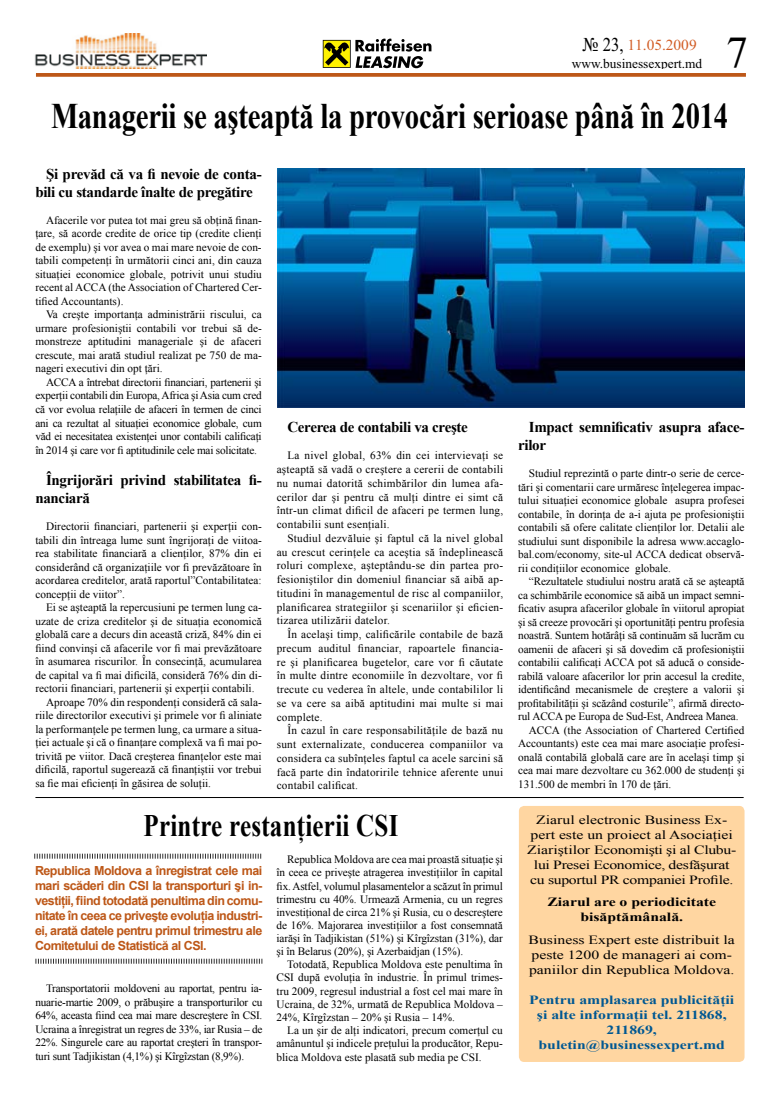
<style>
.page{position:relative;width:780px;height:1099px;background:#fff}
.page>*{position:absolute;margin:0;border:0;box-sizing:border-box;transform-origin:0 0}
.t1{font:43.75px "Times New Roman";color:#000}
.t2{font:700 36px "Times New Roman";letter-spacing:-.01em;color:#000;scale:.8 1}
.t3{font:700 31.25px "Times New Roman";letter-spacing:.01em;color:#000;scale:.8 1}
.t4{font:15.38px "Times New Roman";color:#d25e27}
.t5{font:700 15px/18px "Times New Roman";letter-spacing:-.02em;color:#000}
.t6{font:13.38px "Times New Roman";color:#000}
.t7{font:700 12.5px/15px "Arial";letter-spacing:-.04em;color:#bd5717;text-align:justify}
.t8{font:12.5px/15px "Times New Roman";letter-spacing:-.02em;color:#000;text-align:center;scale:1.26 1}
.t9{font:700 12.5px/15px "Times New Roman";color:#005892;text-align:center;scale:1.26 1}
.t10{font:12.5px/15px "Times New Roman";color:#000;scale:1.26 1}
.t11{font:700 12.5px/15px "Times New Roman";color:#000;text-align:center;scale:1.26 1}
.t12{font:11.25px/13.5px "Times New Roman";color:#000;text-align:justify}
.s1{font-size:19.62px;color:#000}
</style>
<div class="page">
<img style="left:35px;top:34px;width:171px;height:35px">
<svg style="left:323px;top:40px;width:28px;height:28px"></svg>
<svg style="left:323px;top:41px;width:27px;height:26px"></svg>
<svg style="left:324px;top:41px;width:25px;height:25px"></svg>
<svg style="left:355px;top:39px;width:76px;height:29px"></svg>
<svg style="left:36px;top:73px;width:710px;height:4px;background:#c16124"></svg>
<div style="left:519px;top:806px;width:225px;height:255px;background:#ffd6a1;border-radius:5px"></div>
<svg style="left:35px;top:958px;width:227px;height:5px"></svg>
<svg style="left:34px;top:853px;width:227px;height:5px"></svg>
<img style="left:278px;top:168px;width:466px;height:239px">
<hr style="left:35px;top:797px;width:708px;height:1px;background:#000">
<h3 class="t4" style="left:582px;top:35px;width:116px"><span class="s1">№ 23,</span> 11.05.2009</h3>
<p class="t6" style="left:572px;top:54px;width:132px">www.businessexpert.md</p>
<h1 class="t1" style="left:726px;top:22px;width:23px">7</h1>
<h2 class="t2" style="left:51px;top:91px;width:848px">Managerii se aşteaptă la provocări serioase până în 2014</h2>
<h3 class="t5" style="left:35px;top:164px;width:228px;text-indent:11px">Şi prevăd că va fi nevoie de conta&shy;bili cu standarde înalte de pregătire</h3>
<p class="t12" style="left:35px;top:213px;width:228px;text-indent:11px">Afacerile vor putea tot mai greu să obţină finan&shy;ţare, să acorde credite de orice tip (credite clienţi de exemplu) şi vor avea o mai mare nevoie de con&shy;tabili competenţi în următorii cinci ani, din cauza situaţiei economice globale, potrivit unui studiu recent al ACCA (the Association of Chartered Cer&shy;tified Accountants).</p>
<p class="t12" style="left:35px;top:308px;width:228px;text-indent:11px">Va creşte importanţa administrării riscului, ca urmare profesioniştii contabili vor trebui să de&shy;monstreze aptitudini manageriale şi de afaceri crescute, mai arată studiul realizat pe 750 de ma&shy;nageri executivi din opt ţări.</p>
<p class="t12" style="left:35px;top:375px;width:228px;text-indent:11px">ACCA a întrebat directorii financiari, partenerii şi experţii contabili din Europa, Africa şi Asia cum cred că vor evolua relaţiile de afaceri în termen de cinci ani ca rezultat al situaţiei economice globale, cum văd ei necesitatea existenţei unor contabili calificaţi în 2014 şi care vor fi aptitudinile cele mai solicitate.</p>
<h3 class="t5" style="left:35px;top:470px;width:228px;text-indent:11px">Îngrijorări privind stabilitatea fi&shy;nanciară</h3>
<p class="t12" style="left:35px;top:519px;width:228px;text-indent:11px">Directorii financiari, partenerii şi experţii con&shy;tabili din întreaga lume sunt îngrijoraţi de viitoa&shy;rea stabilitate financiară a clienţilor, 87% din ei considerând că organizaţiile vor fi prevăzătoare în acordarea creditelor, arată raportul”Contabilitatea: concepţii de viitor”.</p>
<p class="t12" style="left:46px;top:600px;width:217px">Ei se aşteaptă la repercusiuni pe termen lung ca-</p>
<p class="t12" style="left:35px;top:614px;width:228px">uzate de criza creditelor şi de situaţia economică</p>
<p class="t12" style="left:35px;top:627px;width:228px">globală care a decurs din această criză, 84% din ei</p>
<p class="t12" style="left:35px;top:641px;width:228px">fiind convinşi că afacerile vor fi mai prevăzătoare</p>
<p class="t12" style="left:35px;top:654px;width:228px">în asumarea riscurilor. În consecinţă, acumularea</p>
<p class="t12" style="left:35px;top:668px;width:228px">de capital va fi mai dificilă, consideră 76% din di-</p>
<p class="t12" style="left:35px;top:681px;width:221px">rectorii financiari, partenerii şi experţii contabili.</p>
<p class="t12" style="left:46px;top:695px;width:217px">Aproape 70% din respondenţi consideră că sala-</p>
<p class="t12" style="left:35px;top:708px;width:228px">riile directorilor executivi şi primele vor fi aliniate</p>
<p class="t12" style="left:35px;top:722px;width:228px">la performanţele pe termen lung, ca urmare a situa-</p>
<p class="t12" style="left:35px;top:735px;width:228px">ţiei actuale şi că o finanţare complexă va fi mai po-</p>
<p class="t12" style="left:35px;top:749px;width:228px">trivită pe viitor. Dacă creşterea finanţelor este mai</p>
<p class="t12" style="left:35px;top:762px;width:228px">dificilă, raportul sugerează că finanţiştii vor trebui</p>
<p class="t12" style="left:35px;top:776px;width:177px">sa fie mai eficienţi în găsirea de soluţii.</p>
<h3 class="t5" style="left:287px;top:417px;width:182px">Cererea de contabili va creşte</h3>
<p class="t12" style="left:277px;top:448px;width:228px;text-indent:11px">La nivel global, 63% din cei intervievaţi se aşteaptă să vadă o creştere a cererii de contabili nu numai datorită schimbărilor din lumea afa&shy;cerilor dar şi pentru că mulţi dintre ei simt că într-un climat dificil de afaceri pe termen lung, contabilii sunt esenţiali.</p>
<p class="t12" style="left:277px;top:531px;width:228px;text-indent:11px">Studiul dezvăluie şi faptul că la nivel global au crescut cerinţele ca aceştia să îndeplinească roluri complexe, aşteptându-se din partea pro&shy;fesioniştilor din domeniul financiar să aibă ap&shy;titudini în managementul de risc al companiilor, planificarea strategiilor şi scenariilor şi eficien&shy;tizarea utilizării datelor.</p>
<p class="t12" style="left:277px;top:627px;width:228px;text-indent:11px">În acelaşi timp, calificările contabile de bază precum auditul financiar, rapoartele financia&shy;re şi planificarea bugetelor, care vor fi căutate în multe dintre economiile în dezvoltare, vor fi trecute cu vederea în altele, unde contabililor li se va cere sa aibă aptitudini mai multe si mai complete.</p>
<p class="t12" style="left:277px;top:723px;width:228px;text-indent:11px">În cazul în care responsabilităţile de bază nu sunt externalizate, conducerea companiilor va considera ca subînţeles faptul ca acele sarcini să facă parte din îndatoririle tehnice aferente unui contabil calificat.</p>
<h3 class="t3" style="left:143px;top:803px;width:320px">Printre restanţierii CSI</h3>
<p class="t7" style="left:35px;top:863px;width:229px">Republica Moldova a înregistrat cele mai mari scăderi din CSI la transporturi şi in&shy;vestiţii, fiind totodată penultima din comu&shy;nitate în ceea ce priveşte evoluţia industri&shy;ei, arată datele pentru primul trimestru ale Comitetului de Statistică al CSI.</p>
<p class="t12" style="left:35px;top:981px;width:228px;text-indent:11px">Transportatorii moldoveni au raportat, pentru ia&shy;nuarie-martie 2009, o prăbuşire a transporturilor cu 64%, aceasta fiind cea mai mare descreştere în CSI.<br>Ucraina a înregistrat un regres de 33%, iar Rusia – de 22%. Singurele care au raportat creşteri în transpor&shy;turi sunt Tadjikistan (4,1%) şi Kîrgîzstan (8,9%).</p>
<p class="t12" style="left:276px;top:852px;width:228px;line-height:13.1px;text-indent:11px">Republica Moldova are cea mai proastă situaţie şi în ceea ce priveşte atragerea investiţiilor în capital fix. Astfel, volumul plasamentelor a scăzut în primul trimestru cu 40%. Urmează Armenia, cu un regres investiţional de circa 21% şi Rusia, cu o descreştere de 16%. Majorarea investiţiilor a fost consemnată iarăşi în Tadjikistan (51%) şi Kîrgîzstan (31%), dar şi în Belarus (20%), şi Azerbaidjan (15%).</p>
<p class="t12" style="left:276px;top:957px;width:228px;line-height:13.1px;text-indent:11px">Totodată, Republica Moldova este penultima în CSI după evoluţia în industrie. În primul trimes&shy;tru 2009, regresul industrial a fost cel mai mare în Ucraina, de 32%, urmată de Republica Moldova – 24%, Kîrgîzstan – 20% şi Rusia – 14%.</p>
<p class="t12" style="left:276px;top:1023px;width:228px;text-indent:11px">La un şir de alţi indicatori, precum comerţul cu amânuntul şi indicele preţului la producător, Repu&shy;blica Moldova este plasată sub media pe CSI.</p>
<h3 class="t5" style="left:518px;top:417px;width:228px;text-indent:11px">Impact semnificativ asupra aface&shy;rilor</h3>
<p class="t12" style="left:518px;top:466px;width:228px;text-indent:11px">Studiul reprezintă o parte dintr-o serie de cerce&shy;tări şi comentarii care urmăresc înţelegerea impac&shy;tului situaţiei economice globale asupra profesei contabile, în dorinţa de a-i ajuta pe profesioniştii contabili să ofere calitate clienţilor lor. Detalii ale studiului sunt disponibile la adresa www.accaglo&shy;bal.com/economy, site-ul ACCA dedicat observă&shy;rii condiţiilor economice globale.</p>
<p class="t12" style="left:528px;top:574px;width:217px">“Rezultatele studiului nostru arată că se aşteaptă</p>
<p class="t12" style="left:518px;top:588px;width:228px">ca schimbările economice să aibă un impact semni-</p>
<p class="t12" style="left:518px;top:601px;width:228px">ficativ asupra afacerilor globale în viitorul apropiat</p>
<p class="t12" style="left:518px;top:615px;width:228px">şi să creeze provocări şi oportunităţi pentru profesia</p>
<p class="t12" style="left:518px;top:628px;width:228px">noastră. Suntem hotărâţi să continuăm să lucrăm cu</p>
<p class="t12" style="left:518px;top:642px;width:228px">oamenii de afaceri şi să dovedim că profesioniştii</p>
<p class="t12" style="left:518px;top:655px;width:228px">contabilii calificaţi ACCA pot să aducă o conside-</p>
<p class="t12" style="left:518px;top:669px;width:228px">rabilă valoare afacerilor lor prin accesul la credite,</p>
<p class="t12" style="left:518px;top:682px;width:228px">identificând mecanismele de creştere a valorii şi</p>
<p class="t12" style="left:518px;top:696px;width:228px">profitabilităţii şi scăzând costurile”, afirmă directo-</p>
<p class="t12" style="left:518px;top:709px;width:222px">rul ACCA pe Europa de Sud-Est, Andreea Manea.</p>
<p class="t12" style="left:528px;top:723px;width:217px">ACCA (the Association of Chartered Certified</p>
<p class="t12" style="left:518px;top:736px;width:228px">Accountants) este cea mai mare asociaţie profesi-</p>
<p class="t12" style="left:518px;top:750px;width:228px">onală contabilă globală care are în acelaşi timp şi</p>
<p class="t12" style="left:518px;top:763px;width:228px">cea mai mare dezvoltare cu 362.000 de studenţi şi</p>
<p class="t12" style="left:518px;top:777px;width:155px">131.500 de membri în 170 de ţări.</p>
<p class="t8" style="left:527px;top:812px;width:167px">Ziarul electronic Business Ex&shy;pert este un proiect al Asociaţiei Ziariştilor Economişti şi al Clubu&shy;lui Presei Economice, desfăşurat cu suportul PR companiei Profile.</p>
<p class="t11" style="left:547px;top:893px;width:135px">Ziarul are o periodicitate bisăptămânală.</p>
<p class="t10" style="left:528px;top:932px;width:165px">Business Expert este distribuit la peste 1200 de manageri ai com&shy;paniilor din Republica Moldova.</p>
<p class="t9" style="left:529px;top:992px;width:164px">Pentru amplasarea publicităţii şi alte informaţii tel. 211868,<br>211869, buletin@businessexpert.md</p>
</div>
